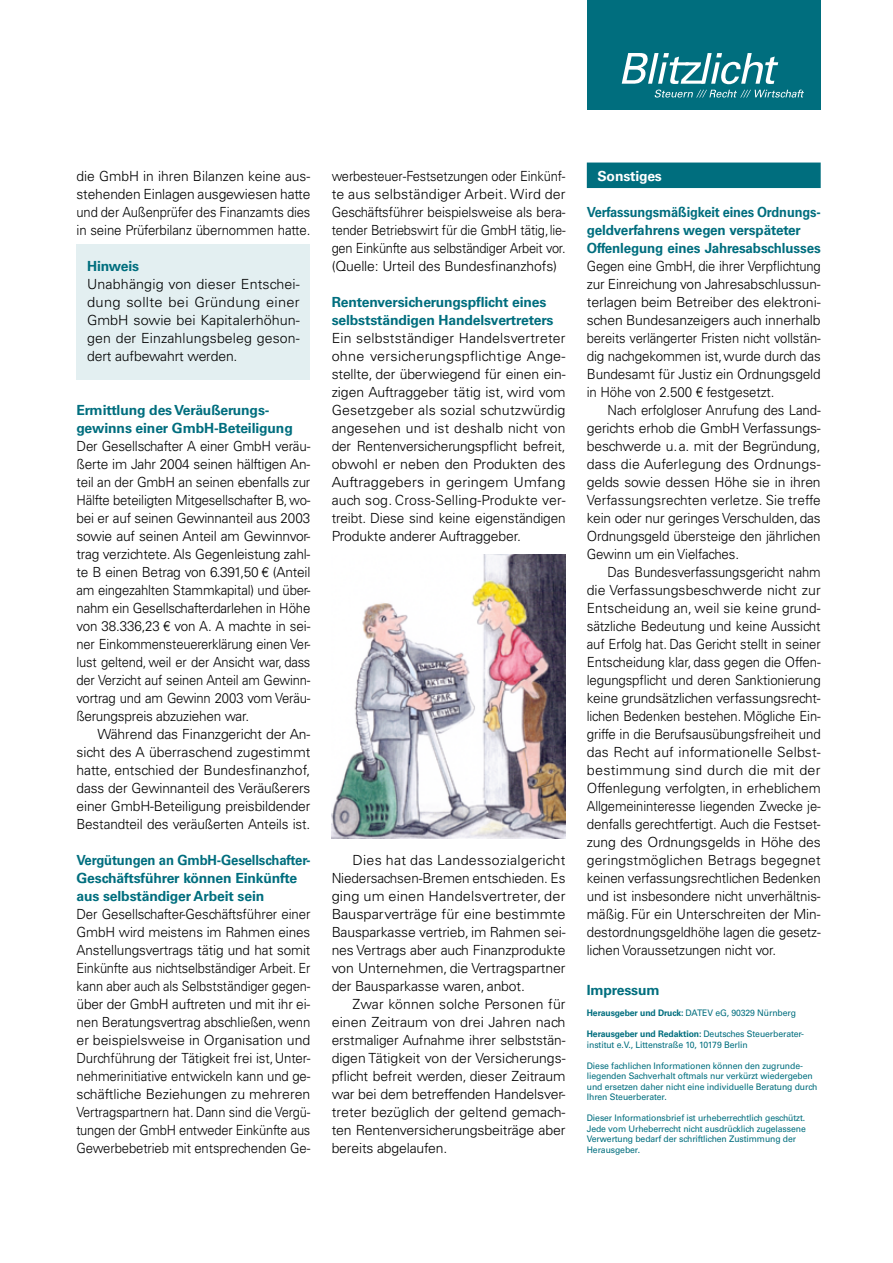
<style>
.page{position:relative;width:893px;height:1263px;background:#fff}
.page>*{position:absolute;margin:0;border:0;box-sizing:border-box;transform-origin:0 0}
.t1{font:300 13.95px/18px "Univers LT Std";letter-spacing:-.01em;color:#000;text-align:justify}
.t2{font:300 13.95px/18px "Univers LT Std";letter-spacing:-.01em;color:#000;text-align:justify;scale:.93 1}
.t3{font:300 13.95px/18px "Univers LT Std";letter-spacing:-.01em;color:#000;text-align:justify;scale:.95 1}
.t4{font:300 13.95px/18px "Univers LT Std";letter-spacing:-.01em;color:#000;text-align:justify;scale:.96 1}
.t5{font:300 13.95px/18px "Univers LT Std";letter-spacing:-.01em;color:#000;text-align:justify;scale:.92 1}
.t6{font:700 13.95px/18px "Univers LT Std";letter-spacing:-.01em;color:#006e7e}
.t7{font:700 13.95px/18px "Univers LT Std";letter-spacing:-.01em;color:#006e7e;scale:.92 1}
.t8{font:700 13.95px/18px "Univers LT Std";letter-spacing:-.01em;color:#006e7e;scale:.94 1}
.t9{font:700 13.95px "Univers LT Std";letter-spacing:-.01em;color:#fff}
.t10{font:9px/10.5px "Univers LT Std";letter-spacing:-.01em;color:#006e7e;scale:.96 1}
.s1{font-weight:700}
</style>
<div class="page">
<div style="left:587px;top:0;width:234px;height:110px;background:#006e7e"></div>
<svg style="left:622px;top:53px;width:156px;height:31px"></svg>
<svg style="left:655px;top:90px;width:149px;height:8px"></svg>
<div style="left:587px;top:163px;width:234px;height:25px;background:#006e7e"></div>
<div style="left:77px;top:244px;width:233px;height:135px;background:#e3eff1"></div>
<img style="left:332px;top:555px;width:234px;height:284px">
<p class="t1" style="left:77px;top:167px;width:235px">die GmbH in ihren Bilanzen keine aus&shy;stehenden Einlagen ausgewiesen hatte und der Außenprüfer des Finanzamts dies in seine Prüferbilanz übernommen hatte.</p>
<p class="t6" style="left:87px;top:257px;width:54px">Hinweis</p>
<p class="t1" style="left:87px;top:275px;width:214px">Unabhängig von dieser Entschei&shy;dung sollte bei Gründung einer GmbH sowie bei Kapitalerhöhun&shy;gen der Einzahlungsbeleg geson&shy;dert aufbewahrt werden.</p>
<p class="t6" style="left:77px;top:401px;width:218px">Ermittlung des Veräußerungs&shy;gewinns einer GmbH-Beteiligung</p>
<p class="t4" style="left:77px;top:437px;width:245px">Der Gesellschafter A einer GmbH veräu&shy;ßerte im Jahr 2004 seinen hälftigen An&shy;teil an der GmbH an seinen ebenfalls zur Hälfte beteiligten Mitgesellschafter B, wo&shy;bei er auf seinen Gewinnanteil aus 2003 sowie auf seinen Anteil am Gewinnvor&shy;trag verzichtete. Als Gegenleistung zahl&shy;te B einen Betrag von 6.391,50 € (Anteil am eingezahlten Stammkapital) und über&shy;nahm ein Gesellschafterdarlehen in Höhe von 38.336,23 € von A. A machte in sei&shy;ner Einkommensteuererklärung einen Ver&shy;lust geltend, weil er der Ansicht war, dass der Verzicht auf seinen Anteil am Gewinn&shy;vortrag und am Gewinn 2003 vom Veräu&shy;ßerungspreis abzuziehen war.</p>
<p class="t1" style="left:77px;top:725px;width:235px;text-indent:21px">Während das Finanzgericht der An&shy;sicht des A überraschend zugestimmt hatte, entschied der Bundesfinanzhof, dass der Gewinnanteil des Veräußerers einer GmbH-Beteiligung preisbildender Bestandteil des veräußerten Anteils ist.</p>
<p class="t8" style="left:77px;top:851px;width:250px">Vergütungen an GmbH-Gesellschafter-<br>Geschäftsführer können Einkünfte aus selbständiger Arbeit sein</p>
<p class="t3" style="left:77px;top:905px;width:248px">Der Gesellschafter-Geschäftsführer einer GmbH wird meistens im Rahmen eines Anstellungsvertrags tätig und hat somit Einkünfte aus nichtselbständiger Arbeit. Er kann aber auch als Selbstständiger gegen&shy;über der GmbH auftreten und mit ihr ei&shy;nen Beratungsvertrag abschließen, wenn er beispielsweise in Organisation und Durchführung der Tätigkeit frei ist, Unter&shy;nehmerinitiative entwickeln kann und ge&shy;schäftliche Beziehungen zu mehreren Vertragspartnern hat. Dann sind die Vergü&shy;tungen der GmbH entweder Einkünfte aus Gewerbebetrieb mit entsprechenden Ge-</p>
<p class="t5" style="left:332px;top:167px;width:256px">werbesteuer-Festsetzungen oder Einkünf&shy;te aus selbständiger Arbeit. Wird der Geschäftsführer beispielsweise als bera&shy;tender Betriebswirt für die GmbH tätig, lie&shy;gen Einkünfte aus selbständiger Arbeit vor. (Quelle: Urteil des Bundesfinanzhofs)</p>
<p class="t6" style="left:332px;top:293px;width:223px">Rentenversicherungspflicht eines selbstständigen Handelsvertreters</p>
<p class="t1" style="left:332px;top:329px;width:235px">Ein selbstständiger Handelsvertreter ohne versicherungspflichtige Ange&shy;stellte, der überwiegend für einen ein&shy;zigen Auftraggeber tätig ist, wird vom Gesetzgeber als sozial schutzwürdig angesehen und ist deshalb nicht von der Rentenversicherungspflicht befreit, obwohl er neben den Produkten des Auftraggebers in geringem Umfang auch sog. Cross-Selling-Produkte ver&shy;treibt. Diese sind keine eigenständigen Produkte anderer Auftraggeber.</p>
<p class="t1" style="left:332px;top:851px;width:235px;text-indent:21px">Dies hat das Landessozialgericht Niedersachsen-Bremen entschieden. Es ging um einen Handelsvertreter, der Bausparverträge für eine bestimmte Bausparkasse vertrieb, im Rahmen sei&shy;nes Vertrags aber auch Finanzprodukte von Unternehmen, die Vertragspartner der Bausparkasse waren, anbot.</p>
<p class="t1" style="left:332px;top:995px;width:235px;text-indent:21px">Zwar können solche Personen für einen Zeitraum von drei Jahren nach erstmaliger Aufnahme ihrer selbststän&shy;digen Tätigkeit von der Versicherungs&shy;pflicht befreit werden, dieser Zeitraum war bei dem betreffenden Handelsver&shy;treter bezüglich der geltend gemach&shy;ten Rentenversicherungsbeiträge aber bereits abgelaufen.</p>
<p class="t9" style="left:597px;top:167px;width:66px">Sonstiges</p>
<p class="t7" style="left:587px;top:203px;width:256px">Verfassungsmäßigkeit eines Ordnungs&shy;geldverfahrens wegen verspäteter<br>Offenlegung eines Jahresabschlusses</p>
<p class="t2" style="left:587px;top:257px;width:253px">Gegen eine GmbH, die ihrer Verpflichtung zur Einreichung von Jahresabschlussun&shy;terlagen beim Betreiber des elektroni&shy;schen Bundesanzeigers auch innerhalb bereits verlängerter Fristen nicht vollstän&shy;dig nachgekommen ist, wurde durch das Bundesamt für Justiz ein Ordnungsgeld in Höhe von 2.500 € festgesetzt.</p>
<p class="t3" style="left:587px;top:401px;width:248px;text-indent:21px">Nach erfolgloser Anrufung des Land&shy;gerichts erhob die GmbH Verfassungs&shy;beschwerde u. a. mit der Begründung, dass die Auferlegung des Ordnungs&shy;gelds sowie dessen Höhe sie in ihren Verfassungsrechten verletze. Sie treffe kein oder nur geringes Verschulden, das Ordnungsgeld übersteige den jährlichen Gewinn um ein Vielfaches.</p>
<p class="t2" style="left:587px;top:563px;width:253px;text-indent:21px">Das Bundesverfassungsgericht nahm die Verfassungsbeschwerde nicht zur Entscheidung an, weil sie keine grund&shy;sätzliche Bedeutung und keine Aussicht auf Erfolg hat. Das Gericht stellt in seiner Entscheidung klar, dass gegen die Offen&shy;legungspflicht und deren Sanktionierung keine grundsätzlichen verfassungsrecht&shy;lichen Bedenken bestehen. Mögliche Ein&shy;griffe in die Berufsausübungsfreiheit und das Recht auf informationelle Selbst&shy;bestimmung sind durch die mit der Offenlegung verfolgten, in erheblichem Allgemeininteresse liegenden Zwecke je&shy;denfalls gerechtfertigt. Auch die Festset&shy;zung des Ordnungsgelds in Höhe des geringstmöglichen Betrags begegnet keinen verfassungsrechtlichen Bedenken und ist insbesondere nicht unverhältnis&shy;mäßig. Für ein Unterschreiten der Min&shy;destordnungsgeldhöhe lagen die gesetz&shy;lichen Voraussetzungen nicht vor.</p>
<p class="t6" style="left:587px;top:981px;width:74px">Impressum</p>
<p class="t10" style="left:587px;top:1008px;width:219px"><span class="s1">Herausgeber und Druck:</span> DATEV eG, 90329 Nürnberg</p>
<p class="t10" style="left:587px;top:1029px;width:228px"><span class="s1">Herausgeber und Redaktion:</span> Deutsches Steuerberater&shy;institut e.V., Littenstraße 10, 10179 Berlin</p>
<p class="t10" style="left:587px;top:1060px;width:242px">Diese fachlichen Informationen können den zugrunde&shy;liegenden Sachverhalt oftmals nur verkürzt wiedergeben und ersetzen daher nicht eine individuelle Beratung durch Ihren Steuerberater.</p>
<p class="t10" style="left:587px;top:1113px;width:230px">Dieser Informationsbrief ist urheberrechtlich geschützt.<br>Jede vom Urheberrecht nicht ausdrücklich zugelassene Verwertung bedarf der schriftlichen Zustimmung der Herausgeber.</p>
</div>
